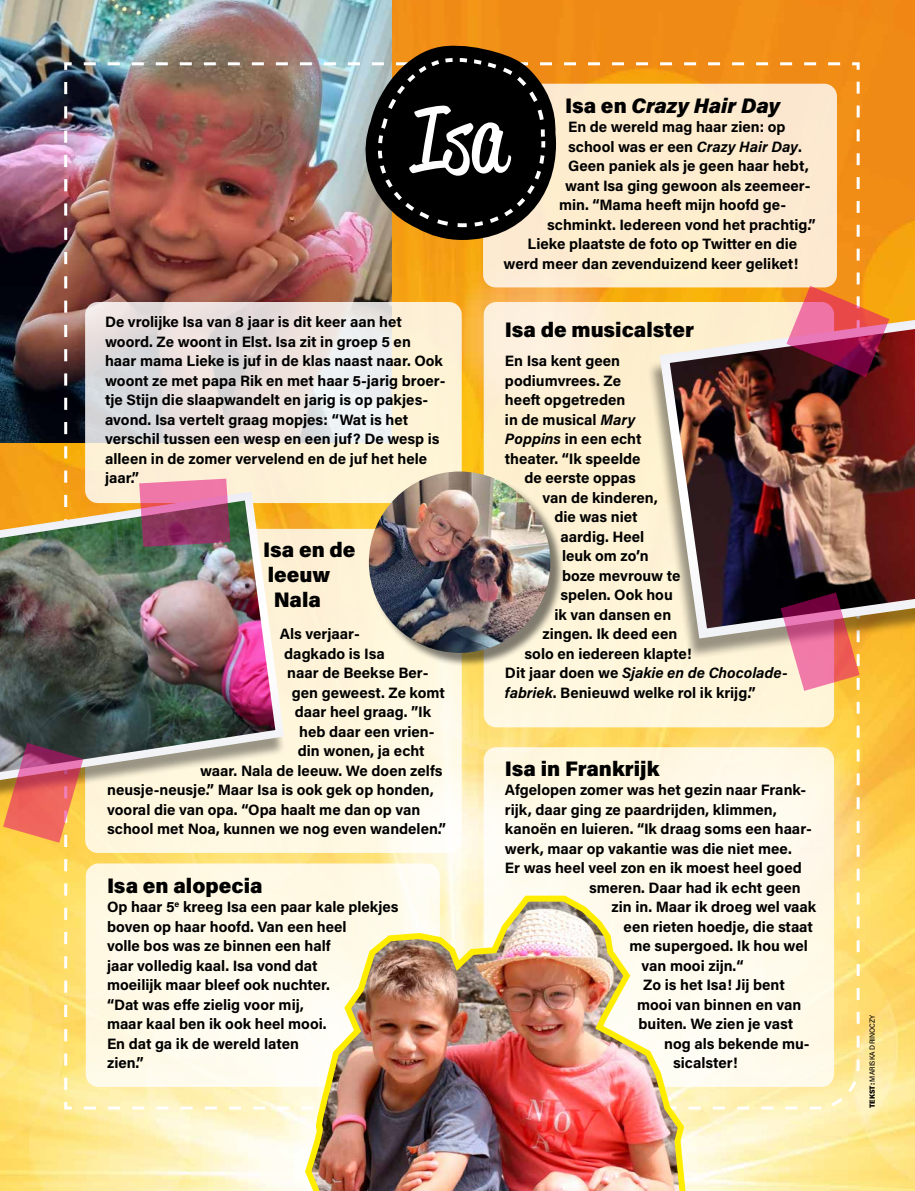
<style>
.page{position:relative;width:915px;height:1191px;background:#fff}
.page>*{position:absolute;margin:0;border:0;box-sizing:border-box;transform-origin:0 0}
.t1{font:91.35px "Reklame Script";color:#fff}
.t2{font:900 21px/25.2px "Acumin Pro";color:#000}
.t3{font:italic 900 21px "Acumin Pro";color:#000}
.t4{font:700 15px/19.5px "Acumin Pro";color:#000}
.t5{font:italic 700 15px "Acumin Pro";color:#000}
.t6{font:500 7.5px "Acumin Pro Semi Cond";letter-spacing:.005em;color:#000}
.s1{font-style:normal}
.s2{font-style:italic}
.s3{font-weight:900}
</style>
<div class="page">
<img style="left:0;top:0;width:914px;height:1191px">
<img style="left:0;top:0;width:391px;height:442px">
<img style="left:302px;top:1109px;width:388px;height:82px">
<svg style="left:889px;top:309px;width:25px;height:334px;background:#843521"></svg>
<img style="left:3px;top:45px;width:886px;height:1064px">
<h2 class="t3" style="left:565px;top:90px;width:216px"><span class="s1">Isa en</span> Crazy Hair Day</h2>
<p class="t4" style="left:568px;top:116px;width:219px">En de wereld mag haar zien: op</p>
<p class="t4" style="left:568px;top:136px;width:235px">school was er een <span class="s2">Crazy Hair Day</span>.</p>
<p class="t4" style="left:568px;top:155px;width:242px">Geen paniek als je geen haar hebt,</p>
<p class="t4" style="left:565px;top:175px;width:247px">want Isa ging gewoon als zeemeer-</p>
<p class="t4" style="left:559px;top:194px;width:229px">min. “Mama heeft mijn hoofd ge-</p>
<p class="t4" style="left:547px;top:214px;width:270px">schminkt. Iedereen vond het prachtig.”</p>
<p class="t4" style="left:527px;top:233px;width:271px">Lieke plaatste de foto op Twitter en die</p>
<p class="t4" style="left:503px;top:253px;width:296px">werd meer dan zevenduizend keer geliket!</p>
<h1 class="t1" style="left:412px;top:78px;width:95px">Isa</h1>
<p class="t4" style="left:105px;top:311px;width:342px">De vrolijke Isa van 8 jaar is dit keer aan het woord. Ze woont in Elst. Isa zit in groep 5 en haar mama Lieke is juf in de klas naast naar. Ook woont ze met papa Rik en met haar 5-jarig broer&shy;tje Stijn die slaapwandelt en jarig is op pakjes&shy;avond. Isa vertelt graag mopjes: “Wat is het verschil tussen een wesp en een juf? De wesp is alleen in de zomer vervelend en de juf het hele jaar.”</p>
<h2 class="t2" style="left:263px;top:536px;width:94px">Isa en de leeuw<br>Nala</h2>
<p class="t4" style="left:280px;top:623px;width:82px">Als verjaar-</p>
<p class="t4" style="left:284px;top:643px;width:102px">dagkado is Isa</p>
<p class="t4" style="left:287px;top:662px;width:143px">naar de Beekse Ber-</p>
<p class="t4" style="left:292px;top:682px;width:154px">gen geweest. Ze komt</p>
<p class="t4" style="left:295px;top:701px;width:138px">daar heel graag. ”Ik</p>
<p class="t4" style="left:299px;top:721px;width:137px">heb daar een vrien-</p>
<p class="t4" style="left:298px;top:740px;width:128px">din wonen, ja echt</p>
<p class="t4" style="left:200px;top:760px;width:244px">waar. Nala de leeuw. We doen zelfs</p>
<p class="t4" style="left:107px;top:779px;width:328px">neusje-neusje.” Maar Isa is ook gek op honden,</p>
<p class="t4" style="left:107px;top:799px;width:315px">vooral die van opa. “Opa haalt me dan op van</p>
<p class="t4" style="left:107px;top:818px;width:340px">school met Noa, kunnen we nog even wandelen.”</p>
<h2 class="t2" style="left:107px;top:872px;width:157px">Isa en alopecia</h2>
<p class="t4" style="left:107px;top:896px;width:293px">Op haar 5<sup>e</sup> kreeg Isa een paar kale plekjes boven op haar hoofd. Van een heel<br>volle bos was ze binnen een half<br>jaar volledig kaal. Isa vond dat<br>moeilijk maar bleef ook nuchter.<br>“Dat was effe zielig voor mij,<br>maar kaal ben ik ook heel mooi.<br>En dat ga ik de wereld laten<br>zien.”</p>
<h2 class="t2" style="left:505px;top:316px;width:191px">Isa de musicalster</h2>
<p class="t4" style="left:505px;top:350px;width:117px">En Isa kent geen</p>
<p class="t4" style="left:505px;top:370px;width:117px">podiumvrees. Ze</p>
<p class="t4" style="left:505px;top:389px;width:122px">heeft opgetreden</p>
<p class="t4" style="left:505px;top:409px;width:132px">in de musical <span class="s2">Mary</span></p>
<p class="t4" style="left:505px;top:428px;width:138px"><span class="s2">Poppins</span> in een echt</p>
<p class="t4" style="left:505px;top:448px;width:137px">theater. “Ik speelde</p>
<p class="t4" style="left:524px;top:467px;width:113px">de eerste oppas</p>
<p class="t4" style="left:542px;top:487px;width:117px">van de kinderen,</p>
<p class="t4" style="left:554px;top:506px;width:85px">die was niet</p>
<p class="t4" style="left:560px;top:526px;width:85px">aardig. Heel</p>
<p class="t4" style="left:562px;top:545px;width:88px">leuk om zo’n</p>
<p class="t4" style="left:562px;top:565px;width:120px">boze mevrouw te</p>
<p class="t4" style="left:560px;top:584px;width:114px">spelen. Ook hou</p>
<p class="t4" style="left:554px;top:604px;width:118px">ik van dansen en</p>
<p class="t4" style="left:542px;top:623px;width:136px">zingen. Ik deed een</p>
<p class="t4" style="left:524px;top:643px;width:169px">solo en iedereen klapte!</p>
<p class="t5" style="left:505px;top:662px;width:283px"><span class="s1">Dit jaar doen we</span> Sjakie en de Chocolade-</p>
<p class="t4" style="left:505px;top:682px;width:252px"><span class="s2">fabriek</span>. Benieuwd welke rol ik krijg.”</p>
<h2 class="t2" style="left:505px;top:755px;width:156px">Isa in Frankrijk</h2>
<p class="t4" style="left:505px;top:779px;width:303px">Afgelopen zomer was het gezin naar Frank-</p>
<p class="t4" style="left:505px;top:799px;width:273px">rijk, daar ging ze paardrijden, klimmen,</p>
<p class="t4" style="left:505px;top:818px;width:308px">kanoën en luieren. “Ik draag soms een haar-</p>
<p class="t4" style="left:505px;top:838px;width:288px">werk, maar op vakantie was die niet mee.</p>
<p class="t4" style="left:505px;top:857px;width:298px">Er was heel veel zon en ik moest heel goed</p>
<p class="t4" style="left:589px;top:877px;width:213px">smeren. Daar had ik echt geen</p>
<p class="t4" style="left:611px;top:896px;width:206px">zin in. Maar ik droeg wel vaak</p>
<p class="t4" style="left:623px;top:916px;width:191px">een rieten hoedje, die staat</p>
<p class="t4" style="left:629px;top:935px;width:180px">me supergoed. Ik hou wel</p>
<p class="t4" style="left:641px;top:955px;width:104px">van mooi zijn.“</p>
<p class="t4" style="left:643px;top:974px;width:143px">Zo is het Isa! Jij bent</p>
<p class="t4" style="left:637px;top:994px;width:166px">mooi van binnen en van</p>
<p class="t4" style="left:638px;top:1013px;width:156px">buiten. We zien je vast</p>
<p class="t4" style="left:664px;top:1033px;width:147px">nog als bekende mu-</p>
<p class="t4" style="left:673px;top:1052px;width:66px">sicalster!</p>
<p class="t6" style="left:866px;top:1108px;width:95px;rotate:-90deg"><span class="s3">TEKST:</span> MARISKA DRINOCZY</p>
</div>
